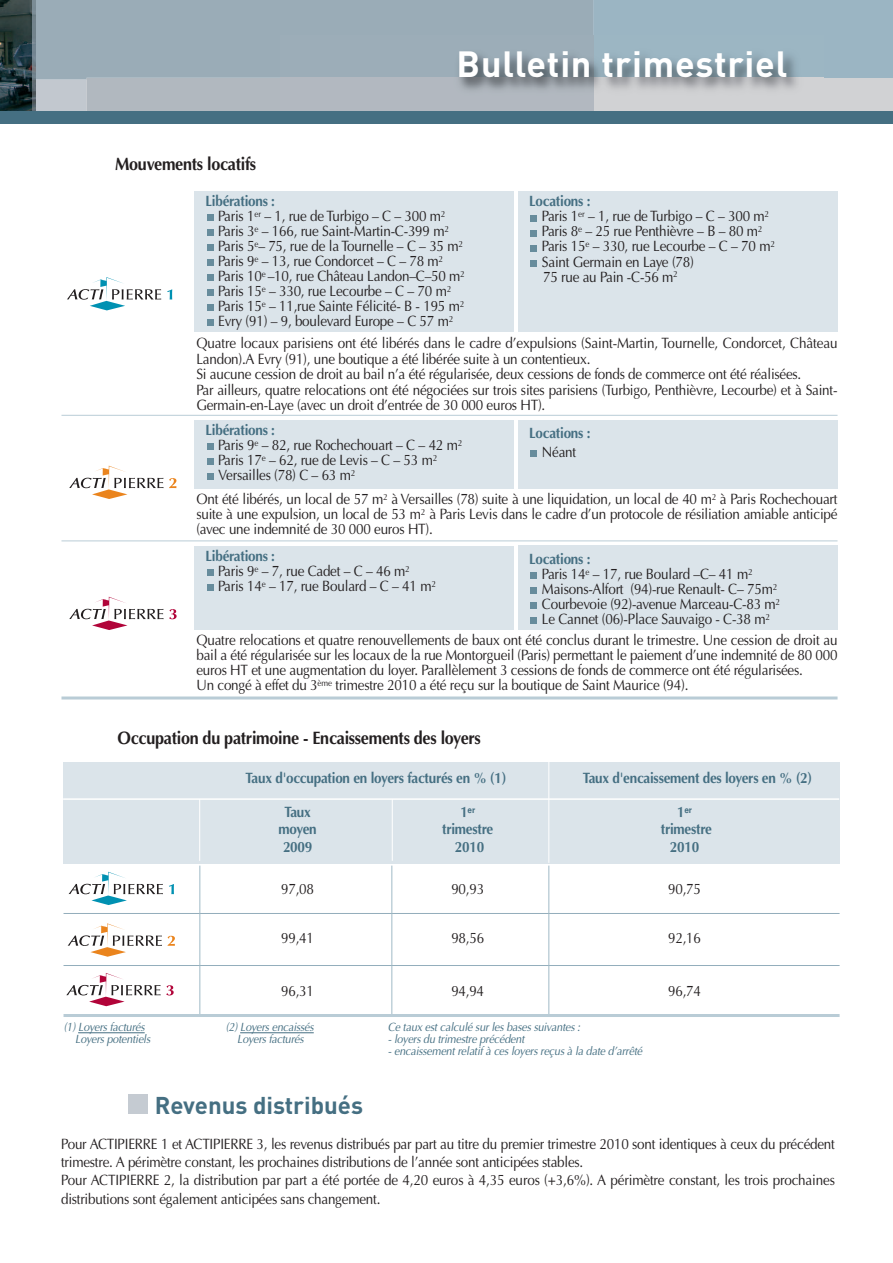
<style>
.page{position:relative;width:893px;height:1263px;background:#fff}
.page>*{position:absolute;margin:0;border:0;box-sizing:border-box;transform-origin:0 0}
.t1{font:700 36px "DIN";letter-spacing:.02em;color:#fff}
.t2{font:700 24px "DIN";color:#456f82}
.t3{font:700 18px "Optima";letter-spacing:-.015em;color:#231f20;scale:.9 1}
.t4{font:15px/15px "Optima";letter-spacing:-.02em;color:#231f20;scale:.9 1}
.t5{font:700 15px "Optima";letter-spacing:-.015em;color:#456f82;scale:.9 1}
.t6{font:italic 12px "Optima";letter-spacing:-.015em;color:#456f82;scale:.9 1}
.t7{font:700 9px "Univers";color:#456f82;scale:.9 1}
.s1{font-weight:700;color:#456f82}
.s2{font-family:"Optima";font-size:15px}
</style>
<div class="page">
<img style="left:0;top:0;width:33px;height:111px">
<div style="left:593px;top:0;width:300px;height:78px;background:#9bb5c3"></div>
<img style="left:32px;top:0;width:1px;height:80px">
<div style="left:87px;top:78px;width:806px;height:38px;background:#d1d2d4"></div>
<img style="left:33px;top:0;width:2px;height:111px">
<div style="left:35px;top:0;width:558px;height:111px;background:#9aacb7"></div>
<div style="left:87px;top:78px;width:193px;height:38px;background:#b1b8bf"></div>
<img style="left:280px;top:36px;width:543px;height:75px">
<div style="left:0;top:111px;width:893px;height:12px;background:#456f82"></div>
<hr style="left:61px;top:415px;width:776px;height:1px;background:#b9ccd6">
<div style="left:194px;top:191px;width:320px;height:141px;background:#dbe4ea"></div>
<svg style="left:207px;top:320px;width:6px;height:6px"></svg>
<svg style="left:207px;top:305px;width:6px;height:6px"></svg>
<svg style="left:207px;top:290px;width:6px;height:6px"></svg>
<svg style="left:207px;top:275px;width:6px;height:6px"></svg>
<svg style="left:207px;top:260px;width:6px;height:6px"></svg>
<svg style="left:207px;top:245px;width:6px;height:6px"></svg>
<svg style="left:207px;top:230px;width:6px;height:6px"></svg>
<svg style="left:207px;top:215px;width:6px;height:6px"></svg>
<div style="left:518px;top:191px;width:319px;height:141px;background:#dbe4ea"></div>
<svg style="left:531px;top:260px;width:6px;height:6px"></svg>
<svg style="left:531px;top:245px;width:6px;height:6px"></svg>
<svg style="left:531px;top:230px;width:6px;height:6px"></svg>
<svg style="left:531px;top:215px;width:6px;height:6px"></svg>
<svg style="left:167px;top:289px;width:5px;height:10px"></svg>
<svg style="left:67px;top:277px;width:94px;height:33px"></svg>
<div style="left:194px;top:420px;width:320px;height:69px;background:#dbe4ea"></div>
<svg style="left:207px;top:474px;width:6px;height:6px"></svg>
<svg style="left:207px;top:459px;width:6px;height:6px"></svg>
<svg style="left:207px;top:444px;width:6px;height:6px"></svg>
<div style="left:518px;top:420px;width:319px;height:69px;background:#dbe4ea"></div>
<svg style="left:531px;top:451px;width:6px;height:6px"></svg>
<svg style="left:69px;top:466px;width:107px;height:33px"></svg>
<hr style="left:61px;top:540px;width:776px;height:1px;background:#b9ccd6">
<hr style="left:61px;top:696px;width:776px;height:3px;background:#b9ccd6">
<div style="left:194px;top:546px;width:320px;height:84px;background:#dbe4ea"></div>
<div style="left:207px;top:584px;width:6px;height:7px;background:#678c9c"></div>
<div style="left:207px;top:569px;width:6px;height:7px;background:#678c9c"></div>
<div style="left:518px;top:546px;width:319px;height:84px;background:#dbe4ea"></div>
<svg style="left:69px;top:597px;width:108px;height:33px"></svg>
<svg style="left:531px;top:618px;width:6px;height:6px"></svg>
<svg style="left:531px;top:603px;width:6px;height:6px"></svg>
<svg style="left:531px;top:588px;width:6px;height:6px"></svg>
<svg style="left:531px;top:573px;width:6px;height:6px"></svg>
<hr style="left:78px;top:1032px;width:67px;height:1px;background:#456f82">
<hr style="left:240px;top:1032px;width:74px;height:1px;background:#456f82">
<div style="left:64px;top:762px;width:776px;height:101px;background:#dbe4ea"></div>
<hr style="left:64px;top:913px;width:776px;height:1px;background:#93aebc">
<hr style="left:64px;top:965px;width:776px;height:1px;background:#93aebc">
<svg style="left:168px;top:936px;width:7px;height:10px"></svg>
<svg style="left:68px;top:923px;width:94px;height:34px"></svg>
<svg style="left:169px;top:884px;width:5px;height:10px"></svg>
<svg style="left:69px;top:872px;width:94px;height:33px"></svg>
<svg style="left:66px;top:973px;width:108px;height:33px"></svg>
<hr style="left:63px;top:798px;width:776px;height:2px;background:#fff">
<hr style="left:199px;top:866px;width:1px;height:149px;background:#a0bac6">
<hr style="left:391px;top:866px;width:1px;height:149px;background:#a0bac6">
<hr style="left:548px;top:866px;width:1px;height:149px;background:#a0bac6">
<hr style="left:548px;top:733px;width:1px;height:130px;background:#fff">
<hr style="left:392px;top:799px;width:1px;height:62px;background:#fff">
<hr style="left:199px;top:799px;width:1px;height:62px;background:#fff">
<hr style="left:64px;top:1014px;width:776px;height:3px;background:#b9ccd6">
<div style="left:128px;top:1095px;width:20px;height:19px;background:#c5cbd2"></div>
<p class="t3" style="left:115px;top:153px;width:158px">Mouvements locatifs</p>
<h1 class="t1" style="left:457px;top:43px;width:332px">Bulletin trimestriel</h1>
<p class="t4" style="left:218px;top:193px;width:275px;text-indent:-13px"><span class="s1">Libérations :<br></span>Paris 1<sup>er</sup> – 1, rue de Turbigo – C – 300 m<sup>2<br></sup>Paris 3<sup>e</sup> – 166, rue Saint-Martin-C-399 m<sup>2<br></sup>Paris 5<sup>e</sup>– 75, rue de la Tournelle – C – 35 m<sup>2<br></sup>Paris 9<sup>e</sup> – 13, rue Condorcet – C – 78 m<sup>2<br></sup>Paris 10<sup>e</sup> –10, rue Château Landon–C–50 m<sup>2<br></sup>Paris 15<sup>e</sup> – 330, rue Lecourbe – C – 70 m<sup>2<br></sup>Paris 15<sup>e</sup> – 11,rue Sainte Félicité- B - 195 m<sup>2<br></sup>Evry (91) – 9, boulevard Europe – C 57 m<sup>2</sup></p>
<p class="t4" style="left:542px;top:194px;width:260px;text-indent:-13px"><span class="s1">Locations :<br></span>Paris 1<sup>er</sup> – 1, rue de Turbigo – C – 300 m<sup>2<br></sup>Paris 8<sup>e</sup> – 25 rue Penthièvre – B – 80 m<sup>2<br></sup>Paris 15<sup>e</sup> – 330, rue Lecourbe – C – 70 m<sup>2<br></sup>Saint Germain en Laye (78)<br>75 rue au Pain -C-56 m<sup>2</sup></p>
<p class="t4" style="left:196px;top:335px;width:714px;line-height:15.6px">Quatre locaux parisiens ont été libérés dans le cadre d’expulsions (Saint-Martin, Tournelle, Condorcet, Château Landon).A Evry (91), une boutique a été libérée suite à un contentieux.<br>Si aucune cession de droit au bail n’a été régularisée, deux cessions de fonds de commerce ont été réalisées.<br>Par ailleurs, quatre relocations ont été négociées sur trois sites parisiens (Turbigo, Penthièvre, Lecourbe) et à Saint-Germain-en-Laye (avec un droit d’entrée de 30 000 euros HT).</p>
<p class="t4" style="left:218px;top:422px;width:273px;text-indent:-13px"><span class="s1">Libérations :<br></span>Paris 9<sup>e</sup> – 82, rue Rochechouart – C – 42 m<sup>2<br></sup>Paris 17<sup>e</sup> – 62, rue de Levis – C – 53 m<sup>2<br></sup>Versailles (78) C – 63 m<sup>2</sup></p>
<p class="t5" style="left:529px;top:424px;width:70px">Locations :</p>
<p class="t4" style="left:542px;top:444px;width:40px">Néant</p>
<p class="t4" style="left:196px;top:492px;width:714px;text-align:justify">Ont été libérés, un local de 57 m<sup>2</sup> à Versailles (78) suite à une liquidation, un local de 40 m<sup>2</sup> à Paris Rochechouart suite à une expulsion, un local de 53 m<sup>2</sup> à Paris Levis dans le cadre d’un protocole de résiliation amiable anticipé (avec une indemnité de 30 000 euros HT).</p>
<p class="t4" style="left:218px;top:548px;width:243px;text-indent:-13px"><span class="s1">Libérations :<br></span>Paris 9<sup>e</sup> – 7, rue Cadet – C – 46 m<sup>2<br></sup>Paris 14<sup>e</sup> – 17, rue Boulard – C – 41 m<sup>2</sup></p>
<p class="t4" style="left:542px;top:551px;width:266px;text-indent:-13px"><span class="s1">Locations :<br></span>Paris 14<sup>e</sup> – 17, rue Boulard –C– 41 m<sup>2<br></sup>Maisons-Alfort (94)-rue Renault- C– 75m<sup>2<br></sup>Courbevoie (92)-avenue Marceau-C-83 m<sup>2<br></sup>Le Cannet (06)-Place Sauvaigo - C-38 m<sup>2</sup></p>
<p class="t4" style="left:196px;top:632px;width:714px">Quatre relocations et quatre renouvellements de baux ont été conclus durant le trimestre. Une cession de droit au bail a été régularisée sur les locaux de la rue Montorgueil (Paris) permettant le paiement d’une indemnité de 80 000 euros HT et une augmentation du loyer. Parallèlement 3 cessions de fonds de commerce ont été régularisées.<br>Un congé à effet du 3<sup>ème</sup> trimestre 2010 a été reçu sur la boutique de Saint Maurice (94).</p>
<p class="t3" style="left:118px;top:727px;width:405px">Occupation du patrimoine - Encaissements des loyers</p>
<p class="t5" style="left:246px;top:769px;width:291px">Taux d'occupation en loyers facturés en % (1)</p>
<p class="t5" style="left:583px;top:769px;width:256px">Taux d'encaissement des loyers en % (2)</p>
<p class="t5" style="left:284px;top:803px;width:31px">Taux</p>
<p class="t7" style="left:460px;top:806px;width:18px"><span class="s2">1</span>er</p>
<p class="t7" style="left:677px;top:806px;width:18px"><span class="s2">1</span>er</p>
<p class="t5" style="left:279px;top:820px;width:44px">moyen</p>
<p class="t5" style="left:442px;top:820px;width:58px">trimestre</p>
<p class="t5" style="left:661px;top:820px;width:58px">trimestre</p>
<p class="t5" style="left:283px;top:838px;width:34px">2009</p>
<p class="t5" style="left:455px;top:838px;width:34px">2010</p>
<p class="t5" style="left:670px;top:838px;width:34px">2010</p>
<p class="t4" style="left:281px;top:882px;width:38px">97,08</p>
<p class="t4" style="left:451px;top:882px;width:38px">90,93</p>
<p class="t4" style="left:668px;top:882px;width:38px">90,75</p>
<p class="t4" style="left:281px;top:930px;width:38px">99,41</p>
<p class="t4" style="left:451px;top:930px;width:38px">98,56</p>
<p class="t4" style="left:668px;top:930px;width:38px">92,16</p>
<p class="t4" style="left:281px;top:983px;width:38px">96,31</p>
<p class="t4" style="left:451px;top:983px;width:38px">94,94</p>
<p class="t4" style="left:668px;top:983px;width:38px">96,74</p>
<p class="t6" style="left:64px;top:1020px;width:91px">(1) Loyers facturés</p>
<p class="t6" style="left:226px;top:1020px;width:99px">(2) Loyers encaissés</p>
<p class="t6" style="left:388px;top:1020px;width:215px">Ce taux est calculé sur les bases suivantes :</p>
<p class="t6" style="left:75px;top:1032px;width:85px">Loyers potentiels</p>
<p class="t6" style="left:237px;top:1032px;width:75px">Loyers facturés</p>
<p class="t6" style="left:388px;top:1032px;width:153px">- loyers du trimestre précédent</p>
<p class="t6" style="left:388px;top:1044px;width:284px">- encaissement relatif à ces loyers reçus à la date d’arrêté</p>
<h2 class="t2" style="left:155px;top:1091px;width:210px">Revenus distribués</h2>
<p class="t4" style="left:61px;top:1134px;width:861px;line-height:18.3px">Pour ACTIPIERRE 1 et ACTIPIERRE 3, les revenus distribués par part au titre du premier trimestre 2010 sont identiques à ceux du précédent trimestre. A périmètre constant, les prochaines distributions de l’année sont anticipées stables.<br>Pour ACTIPIERRE 2, la distribution par part a été portée de 4,20 euros à 4,35 euros (+3,6%). A périmètre constant, les trois prochaines distributions sont également anticipées sans changement.</p>
</div>
